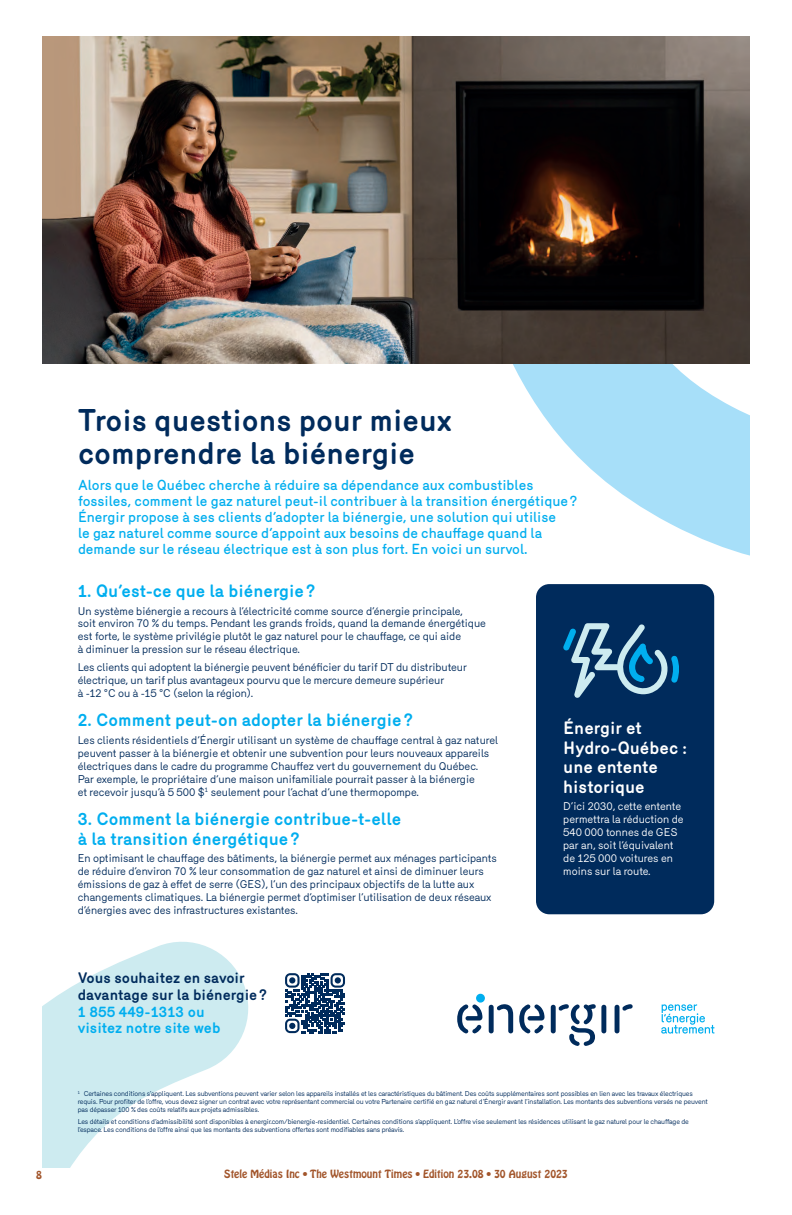
<style>
.page{position:relative;width:792px;height:1215px;background:#fff}
.page>*{position:absolute;margin:0;border:0;box-sizing:border-box;transform-origin:0 0}
.t1{font:700 30.2px/32.4px "Merkury";color:#002b5c}
.t2{font:700 17.3px/19.4px "Merkury";color:#00aeef}
.t3{font:700 17.3px/19.4px "Merkury";color:#fff}
.t4{font:700 14.7px/16.7px "Merkury";color:#002b5c}
.t5{font:700 14.7px/16.7px "Merkury";color:#00aeef}
.t6{font:500 14px/16.2px "Merkury";color:#00aeef}
.t7{font:10.8px/13px "Merkury";color:#002b5c}
.t8{font:10.8px/13px "Merkury";color:#fff}
.t9{font:10px "Hobo Std";color:#a2552b}
.t10{font:6.9px/7.9px "Merkury";letter-spacing:-.02em;color:#002b5c}
</style>
<div class="page">
<svg style="left:42px;top:941px;width:207px;height:226px;fill:#cdebf0"></svg>
<svg style="left:513px;top:364px;width:237px;height:192px;fill:#a7dff9"></svg>
<img style="left:42px;top:36px;width:708px;height:328px">
<svg style="left:285px;top:973px;width:60px;height:60px"></svg>
<div style="left:476px;top:994px;width:9px;height:9px;background:#00aeef;border-radius:50%"></div>
<div style="left:489px;top:1005px;width:5px;height:28px;background:#002b5c;border-radius:2px"></div>
<svg style="left:497px;top:1004px;width:16px;height:29px"></svg>
<div style="left:601px;top:1005px;width:5px;height:28px;background:#002b5c;border-radius:2px"></div>
<svg style="left:457px;top:1004px;width:26px;height:30px"></svg>
<svg style="left:519px;top:1004px;width:26px;height:30px"></svg>
<div style="left:551px;top:1005px;width:5px;height:28px;background:#002b5c;border-radius:2px"></div>
<svg style="left:558px;top:1004px;width:38px;height:42px"></svg>
<hr style="left:615px;top:1005px;width:4px;height:28px;background:#002b5c;border-radius:2px">
<svg style="left:622px;top:1004px;width:11px;height:7px"></svg>
<svg style="left:661px;top:1004px;width:53px;height:30px"></svg>
<div style="left:536px;top:584px;width:178px;height:330px;background:#002b5c;border-radius:13px"></div>
<svg style="left:563px;top:623px;width:116px;height:75px"></svg>
<h1 class="t1" style="left:78px;top:402px;width:376px">Trois questions pour mieux comprendre la biénergie</h1>
<p class="t6" style="left:78px;top:475px;width:501px">Alors que le Québec cherche à réduire sa dépendance aux combustibles fossiles, comment le gaz naturel peut-il contribuer à la transition énergétique ?<br>Énergir propose à ses clients d’adopter la biénergie, une solution qui utilise<br>le gaz naturel comme source d’appoint aux besoins de chauffage quand la demande sur le réseau électrique est à son plus fort. En voici un survol.</p>
<h2 class="t2" style="left:78px;top:579px;width:239px">1. Qu’est-ce que la biénergie ?</h2>
<p class="t7" style="left:78px;top:603px;width:410px">Un système biénergie a recours à l’électricité comme source d’énergie principale,<br>soit environ 70 % du temps. Pendant les grands froids, quand la demande énergétique est forte, le système privilégie plutôt le gaz naturel pour le chauffage, ce qui aide<br>à diminuer la pression sur le réseau électrique.</p>
<p class="t7" style="left:78px;top:660px;width:391px">Les clients qui adoptent la biénergie peuvent bénéficier du tarif DT du distributeur électrique, un tarif plus avantageux pourvu que le mercure demeure supérieur<br>à -12 °C ou à -15 °C (selon la région).</p>
<h2 class="t2" style="left:78px;top:709px;width:337px">2. Comment peut-on adopter la biénergie ?</h2>
<p class="t7" style="left:78px;top:733px;width:422px">Les clients résidentiels d’Énergir utilisant un système de chauffage central à gaz naturel peuvent passer à la biénergie et obtenir une subvention pour leurs nouveaux appareils électriques dans le cadre du programme Chauffez vert du gouvernement du Québec.<br>Par exemple, le propriétaire d’une maison unifamiliale pourrait passer à la biénergie<br>et recevoir jusqu’à 5 500 $<sup>1</sup> seulement pour l’achat d’une thermopompe.</p>
<h2 class="t2" style="left:78px;top:808px;width:325px">3. Comment la biénergie contribue-t-elle à la transition énergétique ?</h2>
<p class="t7" style="left:78px;top:851px;width:421px">En optimisant le chauffage des bâtiments, la biénergie permet aux ménages participants de réduire d’environ 70 % leur consommation de gaz naturel et ainsi de diminuer leurs émissions de gaz à effet de serre (GES), l’un des principaux objectifs de la lutte aux changements climatiques. La biénergie permet d’optimiser l’utilisation de deux réseaux d’énergies avec des infrastructures existantes.</p>
<h2 class="t3" style="left:563px;top:717px;width:125px">Énergir et<br>Hydro-Québec : une entente historique</h2>
<p class="t8" style="left:563px;top:799px;width:122px">D’ici 2030, cette entente permettra la réduction de<br>540 000 tonnes de GES par an, soit l’équivalent de 125 000 voitures en moins sur la route.</p>
<h3 class="t4" style="left:78px;top:968px;width:191px">Vous souhaitez en savoir davantage sur la biénergie ?</h3>
<h3 class="t5" style="left:78px;top:1002px;width:144px">1 855 449-1313 ou visitez notre site web</h3>
<p class="t10" style="left:78px;top:1089px;width:631px"><sup>1</sup> Certaines conditions s’appliquent. Les subventions peuvent varier selon les appareils installés et les caractéristiques du bâtiment. Des coûts supplémentaires sont possibles en lien avec les travaux électriques requis. Pour profiter de l’offre, vous devez signer un contrat avec votre représentant commercial ou votre Partenaire certifié en gaz naturel d’Énergir avant l’installation. Les montants des subventions versés ne peuvent pas dépasser 100 % des coûts relatifs aux projets admissibles.</p>
<p class="t10" style="left:78px;top:1117px;width:613px">Les détails et conditions d’admissibilité sont disponibles à energir.com/bienergie-residentiel. Certaines conditions s’appliquent. L’offre vise seulement les résidences utilisant le gaz naturel pour le chauffage de l’espace. Les conditions de l’offre ainsi que les montants des subventions offertes sont modifiables sans préavis.</p>
<p class="t9" style="left:36px;top:1168px;width:7px">8</p>
<p class="t9" style="left:224px;top:1167px;width:345px">Stele Médias Inc • The Westmount Times • Edition 23.08 • 30 August 2023</p>
</div>
